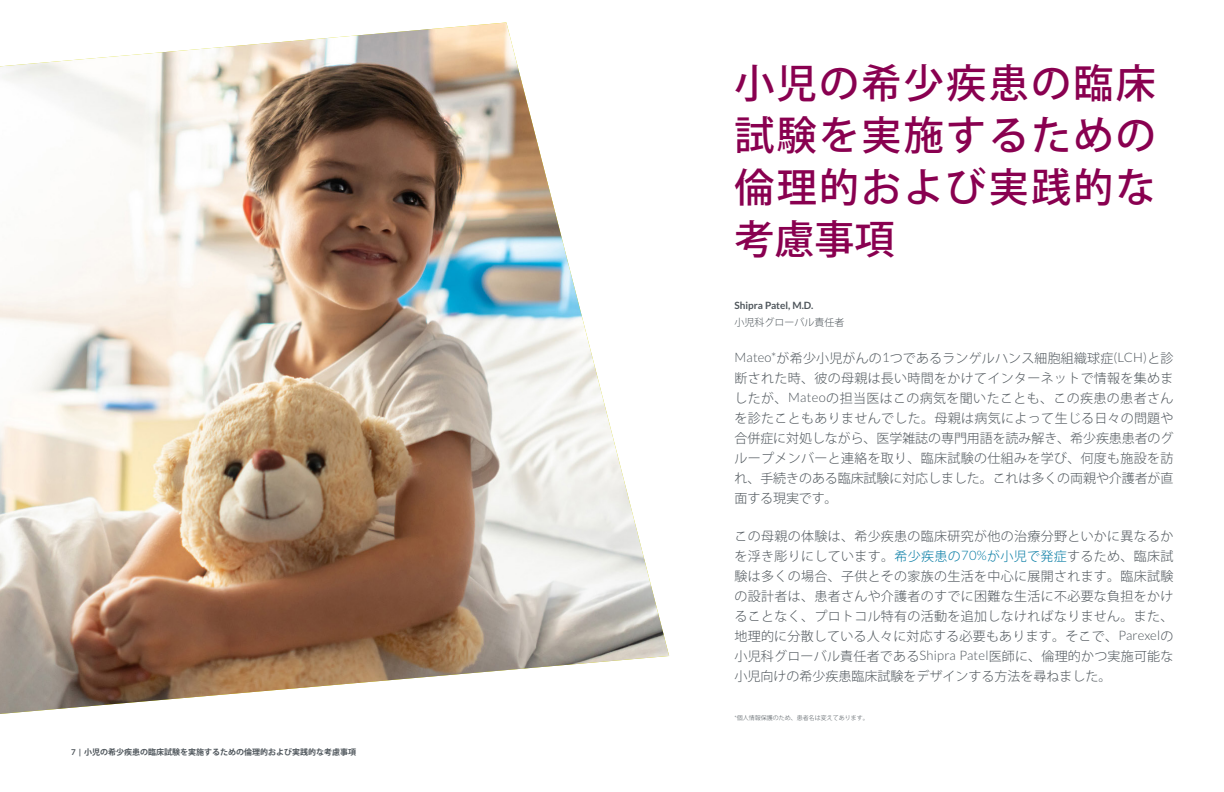
<style>
.page{position:relative;width:1224px;height:792px;background:#fff}
.page>*{position:absolute;margin:0;border:0;box-sizing:border-box;transform-origin:0 0}
.Paragraph_Style6{font:500 40px/52px "Koz Go Pro";letter-spacing:.06em;color:#890050;text-align:justify}
.Paragraph_Style61{font:300 13px/20px "Koz Go Pro";color:#4e555b;text-align:justify}
.Paragraph_Style60{font:300 13px/20px "Koz Go Pro";letter-spacing:-.005em;color:#4e555b;text-align:justify}
.Paragraph_Style13{font:700 10px "Lato";color:#4e555b}
.Paragraph_Style3{font:300 10px "Koz Go Pro";color:#4e555b}
.Paragraph_Style3-2{font:700 8px "Koz Go Pro";color:#4e555b}
.Paragraph_Style3-3{font:300 6px "Koz Go Pro";color:#4e555b}
.s1{font-family:"Lato"}
.s2{color:#0079a2}
.s3{font-family:"Lato";color:#0079a2}
</style>
<div class="page">
<img style="left:0;top:23px;width:669px;height:691px">
<p class="Paragraph_Style3-2" style="left:71px;top:747px;width:287px"><span class="s1">7 |</span> 小児の希少疾患の臨床試験を実施するための倫理的および実践的な考慮事項</p>
<p class="Paragraph_Style6" style="left:734px;top:60px;width:423px">小児の希少疾患の臨床試験を実施するための倫理的および実践的な考慮事項</p>
<p class="Paragraph_Style13" style="left:735px;top:299px;width:80px">Shipra Patel, M.D.</p>
<p class="Paragraph_Style3" style="left:735px;top:316px;width:111px">小児科グローバル責任者</p>
<p class="Paragraph_Style60" style="left:735px;top:348px;width:440px"><span class="s1">Mateo*</span>が希少小児がんの<span class="s1">1</span>つであるランゲルハンス細胞組織球症<span class="s1">(LCH)</span>と診断された時、彼の母親は長い時間をかけてインターネットで情報を集めましたが、<span class="s1">Mateo</span>の担当医はこの病気を聞いたことも、この疾患の患者さんを診たこともありませんでした。母親は病気によって生じる日々の問題や合併症に対処しながら、医学雑誌の専門用語を読み解き、希少疾患患者のグループメンバーと連絡を取り、臨床試験の仕組みを学び、何度も施設を訪れ、手続きのある臨床試験に対応しました。これは多くの両親や介護者が直面する現実です。</p>
<p class="Paragraph_Style61" style="left:735px;top:526px;width:440px">この母親の体験は、希少疾患の臨床研究が他の治療分野といかに異なるかを浮き彫りにしています。<span class="s2">希少疾患の</span><span class="s3">70%</span><span class="s2">が小児で発症</span>するため、臨床試験は多くの場合、子供とその家族の生活を中心に展開されます。臨床試験の設計者は、患者さんや介護者のすでに困難な生活に不必要な負担をかけることなく、プロトコル特有の活動を追加しなければなりません。また、地理的に分散している人々に対応する必要もあります。そこで、<span class="s1">Parexel</span>の小児科グローバル責任者である<span class="s1">Shipra Patel</span>医師に、倫理的かつ実施可能な小児向けの希少疾患臨床試験をデザインする方法を尋ねました。</p>
<p class="Paragraph_Style3-3" style="left:734px;top:714px;width:136px"><span class="s1">*</span>個人情報保護のため、患者名は変えてあります。</p>
</div>
